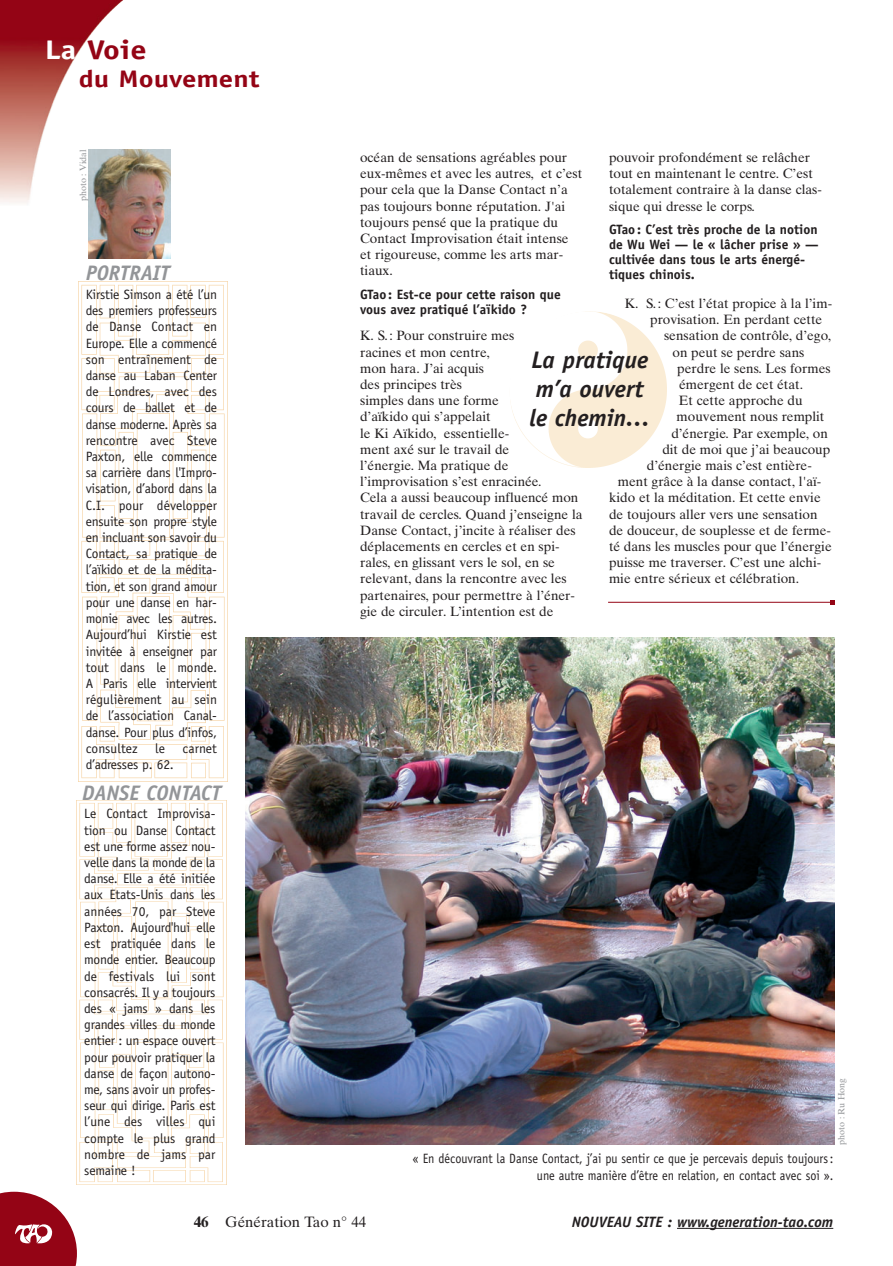
<style>
.page{position:relative;width:893px;height:1266px;background:#fff}
.page>*{position:absolute;margin:0;border:0;box-sizing:border-box;transform-origin:0 0}
.t1{font:700 27px "Officina Sans";color:#940415;scale:1.2 1}
.t2{font:italic 700 24px/28.8px "Officina Sans";color:#231f20}
.t3{font:700 24px "Officina Sans";color:#940415;scale:1.2 1}
.t4{font:italic 700 21px "Officina Sans";color:#939598}
.t5{font:italic 700 15px "Officina Sans";color:#231f20}
.t6{font:15px "Times Ten";color:#231f20}
.t7{font:13.5px/16.2px "Times Ten";color:#231f20}
.t8{font:13.5px/16.2px "Officina Sans";color:#231f20;text-align:justify}
.t9{font:700 13.5px/15px "Officina Sans";color:#231f20}
.t10{font:13.5px/16.2px "Officina Sans";color:#231f20;text-align:right;scale:.9 1}
.t11{font:9px "Times Ten";color:#939598}
.s1{color:#fff}
.s2{font-weight:700}
</style>
<div class="page">
<img style="left:0;top:0;width:835px;height:1265px">
<p class="t1" style="left:45px;top:40px;width:86px"><span class="s1">La</span> Voie</p>
<p class="t3" style="left:79px;top:70px;width:152px">du Mouvement</p>
<p class="t11" style="left:80px;top:201px;width:53px;rotate:-90deg">photo : Vidal</p>
<p class="t4" style="left:86px;top:265px;width:86px">PORTRAIT</p>
<p class="t8" style="left:86px;top:287px;width:133px">Kirstie Simson a été l’un des premiers professeurs de Danse Contact en Europe. Elle a commencé son entraînement de danse au Laban Center de Londres, avec des cours de ballet et de danse moderne. Après sa rencontre avec Steve Paxton, elle commence sa carrière dans l'Impro&shy;visation, d’abord dans la C.I. pour développer ensuite son propre style en incluant son savoir du Contact, sa pratique de l’aïkido et de la médita&shy;tion, et son grand amour pour une danse en har&shy;monie avec les autres.<br>Aujourd’hui Kirstie est invitée à enseigner par tout dans le monde.<br>A Paris elle intervient régulièrement au sein de l’association Canal&shy;danse. Pour plus d’infos, consultez</p>
<p class="t8" style="left:155px;top:741px;width:11px">le</p>
<p class="t8" style="left:182px;top:741px;width:36px">carnet</p>
<p class="t8" style="left:86px;top:757px;width:90px">d’adresses p. 62.</p>
<p class="t8" style="left:84px;top:806px;width:133px">Le Contact Improvisa&shy;tion ou Danse Contact est une forme assez nou&shy;velle dans la monde de la danse. Elle a été initiée aux Etats-Unis dans les années 70, par Steve Paxton. Aujourd'hui elle est pratiquée dans le monde entier. Beaucoup de festivals lui sont consacrés. Il y a toujours des « jams » dans les grandes villes du monde entier : un espace ouvert pour pouvoir pratiquer la danse de façon autono&shy;me, sans avoir un profes&shy;seur qui dirige. Paris est l’une des villes qui compte le plus grand nombre de jams par semaine !</p>
<p class="t4" style="left:82px;top:784px;width:140px">DANSE CONTACT</p>
<p class="t7" style="left:360px;top:151px;width:224px">océan de sensations agréables pour eux-mêmes et avec les autres, et c’est pour cela que la Danse Contact n’a pas toujours bonne réputation. J'ai toujours pensé que la pratique du<br>Contact Improvisation était intense et rigoureuse, comme les arts mar&shy;tiaux.</p>
<p class="t9" style="left:360px;top:288px;width:202px">GTao: Est-ce pour cette raison que vous avez pratiqué l’aïkido ?</p>
<p class="t7" style="left:360px;top:329px;width:224px">K. S. : Pour construire mes<br>racines et mon centre,<br>mon hara. J’ai acquis<br>des principes très<br>simples dans une forme<br>d’aïkido qui s’appelait<br>le Ki Aïkido, essentielle-<br>ment axé sur le travail de<br>l’énergie. Ma pratique de l’improvisation s’est enracinée.<br>Cela a aussi beaucoup influencé mon travail de cercles. Quand j’enseigne la<br>Danse Contact, j’incite à réaliser des déplacements en cercles et en spi&shy;rales, en glissant vers le sol, en se relevant, dans la rencontre avec les partenaires, pour permettre à l’éner&shy;gie de circuler. L’intention est de</p>
<p class="t7" style="left:608px;top:151px;width:214px">pouvoir profondément se relâcher tout en maintenant le centre. C’est totalement contraire à la danse clas&shy;sique qui dresse le corps.</p>
<p class="t9" style="left:608px;top:223px;width:211px">GTao: C’est très proche de la notion de Wu Wei — le « lâcher prise » — cultivée dans tous le arts énergé&shy;tiques chinois.</p>
<p class="t7" style="left:624px;top:296px;width:209px">K. S. : C’est l’état propice à la l’im-</p>
<p class="t7" style="left:650px;top:313px;width:174px">provisation. En perdant cette</p>
<p class="t7" style="left:663px;top:329px;width:168px">sensation de contrôle, d’ego,</p>
<p class="t7" style="left:672px;top:345px;width:133px">on peut se perdre sans</p>
<p class="t7" style="left:677px;top:361px;width:155px">perdre le sens. Les formes</p>
<p class="t7" style="left:678px;top:377px;width:125px">émergent de cet état.</p>
<p class="t7" style="left:678px;top:394px;width:125px">Et cette approche du</p>
<p class="t7" style="left:676px;top:410px;width:149px">mouvement nous remplit</p>
<p class="t7" style="left:671px;top:426px;width:158px">d’énergie. Par exemple, on</p>
<p class="t7" style="left:662px;top:442px;width:169px">dit de moi que j’ai beaucoup</p>
<p class="t7" style="left:646px;top:458px;width:166px">d’énergie mais c’est entière-</p>
<p class="t7" style="left:617px;top:475px;width:205px">ment grâce à la danse contact, l'aï-</p>
<p class="t7" style="left:608px;top:491px;width:213px">kido et la méditation. Et cette envie</p>
<p class="t7" style="left:608px;top:507px;width:210px">de toujours aller vers une sensation</p>
<p class="t7" style="left:608px;top:523px;width:223px">de douceur, de souplesse et de ferme-</p>
<p class="t7" style="left:608px;top:539px;width:224px">té dans les muscles pour que l’énergie</p>
<p class="t7" style="left:608px;top:556px;width:214px">puisse me traverser. C’est une alchi-</p>
<p class="t7" style="left:608px;top:572px;width:191px">mie entre sérieux et célébration.</p>
<p class="t2" style="left:529px;top:348px;width:122px">La pratique m’a ouvert le chemin…</p>
<p class="t11" style="left:837px;top:1144px;width:68px;rotate:-90deg">photo : Ru Hong</p>
<p class="t10" style="left:412px;top:1151px;width:468px">« En découvrant la Danse Contact, j’ai pu sentir ce que je percevais depuis toujours: une autre manière d’être en relation, en contact avec soi ».</p>
<p class="t6" style="left:193px;top:1216px;width:174px"><span class="s2">46</span> Génération Tao n° 44</p>
<p class="t5" style="left:571px;top:1215px;width:263px">NOUVEAU SITE : www.generation-tao.com</p>
</div>
